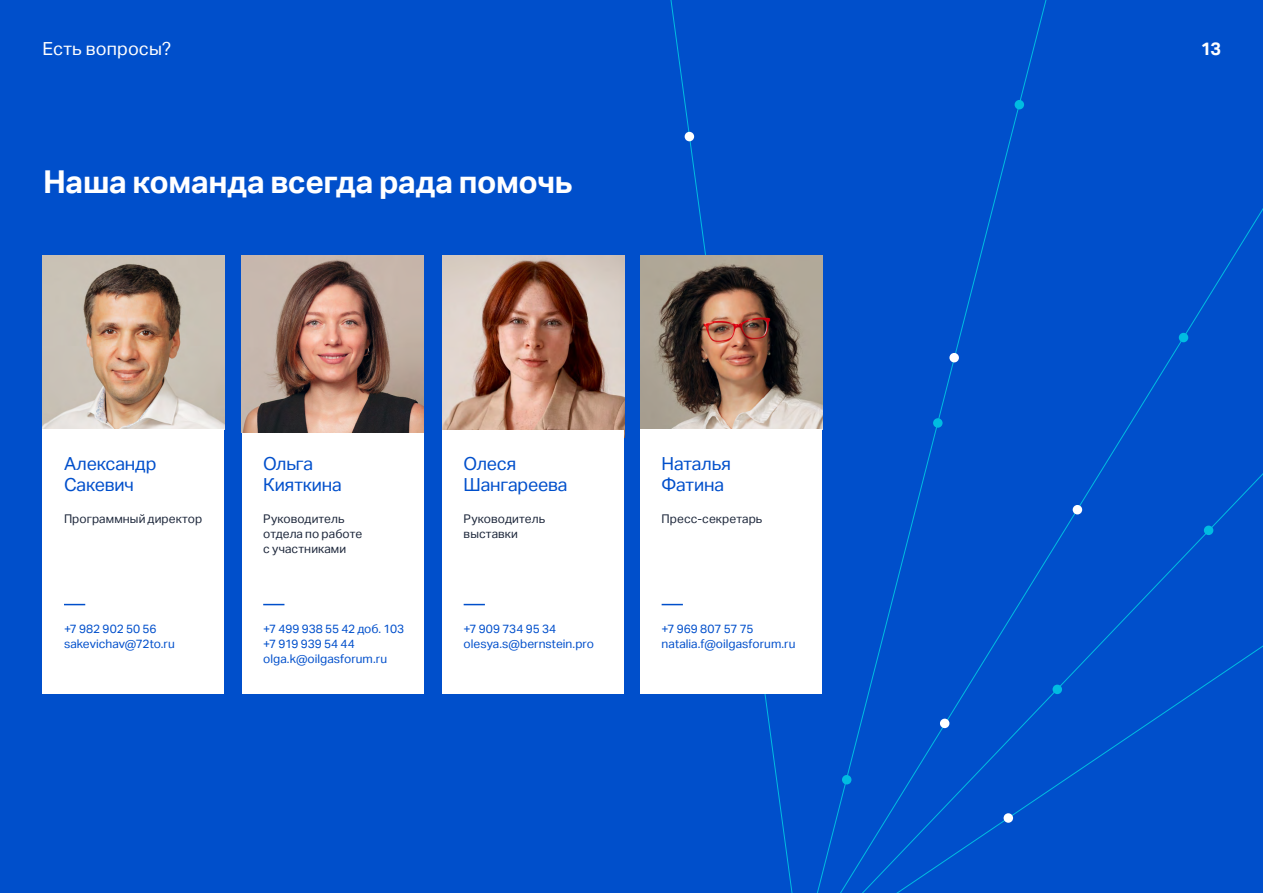
<style>
.page{position:relative;width:1263px;height:893px;background:#004fcb}
.page>*{position:absolute;margin:0;border:0;box-sizing:border-box;transform-origin:0 0}
.t1{font:700 31.5px "Aktiv Grotesk";letter-spacing:-.01em;color:#fff}
.t2{font:18px/21px "Aktiv Grotesk";letter-spacing:-.01em;color:#004fcb}
.t3{font:18px "Aktiv Grotesk";letter-spacing:.005em;color:#fff}
.t4{font:700 18px "Aktiv Grotesk";color:#fff}
.t5{font:12px/15px "Aktiv Grotesk";color:#004fcb}
.t6{font:12px/15px "Aktiv Grotesk";letter-spacing:.01em;color:#1d273b}
</style>
<div class="page">
<svg style="left:670px;top:0;width:123px;height:893px"></svg>
<svg style="left:817px;top:0;width:446px;height:893px"></svg>
<div style="left:685px;top:132px;width:9px;height:9px;background:#fff;border-radius:50%"></div>
<div style="left:949px;top:353px;width:10px;height:9px;background:#fff;border-radius:50%"></div>
<div style="left:940px;top:719px;width:9px;height:9px;background:#fff;border-radius:50%"></div>
<div style="left:933px;top:418px;width:9px;height:10px;background:#00bce1;border-radius:50%"></div>
<div style="left:1014px;top:100px;width:10px;height:9px;background:#00bce1;border-radius:50%"></div>
<div style="left:842px;top:775px;width:9px;height:9px;background:#00bce1;border-radius:50%"></div>
<div style="left:1052px;top:685px;width:10px;height:9px;background:#00bce1;border-radius:50%"></div>
<div style="left:1073px;top:505px;width:9px;height:9px;background:#fff;border-radius:50%"></div>
<div style="left:1003px;top:813px;width:10px;height:10px;background:#fff;border-radius:50%"></div>
<img style="left:242px;top:255px;width:182px;height:177px">
<div style="left:242px;top:435px;width:182px;height:259px;background:#fff"></div>
<svg style="left:263px;top:604px;width:21px;height:1px"></svg>
<img style="left:43px;top:255px;width:181px;height:174px">
<div style="left:43px;top:429px;width:181px;height:265px;background:#fff"></div>
<svg style="left:64px;top:604px;width:21px;height:1px"></svg>
<img style="left:640px;top:255px;width:182px;height:174px">
<div style="left:640px;top:429px;width:182px;height:265px;background:#fff"></div>
<svg style="left:662px;top:604px;width:21px;height:1px"></svg>
<div style="left:1179px;top:333px;width:9px;height:9px;background:#00bce1;border-radius:50%"></div>
<div style="left:1204px;top:526px;width:9px;height:9px;background:#00bce1;border-radius:50%"></div>
<img style="left:442px;top:255px;width:182px;height:176px">
<div style="left:442px;top:431px;width:182px;height:263px;background:#fff"></div>
<svg style="left:464px;top:604px;width:21px;height:1px"></svg>
<h2 class="t3" style="left:43px;top:39px;width:130px">Есть вопросы?</h2>
<h2 class="t4" style="left:1201px;top:39px;width:22px">13</h2>
<h1 class="t1" style="left:43px;top:163px;width:531px">Наша команда всегда рада помочь</h1>
<h2 class="t2" style="left:64px;top:453px;width:94px">Александр<br>Сакевич</h2>
<p class="t6" style="left:64px;top:511px;width:140px">Программный директор</p>
<h2 class="t2" style="left:263px;top:453px;width:80px">Ольга<br>Кияткина</h2>
<p class="t6" style="left:263px;top:511px;width:101px">Руководитель отдела по работе с участниками</p>
<h2 class="t2" style="left:464px;top:453px;width:105px">Олеся<br>Шангареева</h2>
<p class="t6" style="left:464px;top:511px;width:83px">Руководитель выставки</p>
<h2 class="t2" style="left:662px;top:453px;width:71px">Наталья<br>Фатина</h2>
<p class="t6" style="left:662px;top:511px;width:102px">Пресс-секретарь</p>
<p class="t5" style="left:64px;top:621px;width:112px">+7 982 902 50 56 sakevichav@72to.ru</p>
<p class="t5" style="left:263px;top:621px;width:142px">+7 499 938 55 42 доб. 103 +7 919 939 54 44 olga.k@oilgasforum.ru</p>
<p class="t5" style="left:464px;top:621px;width:132px">+7 909 734 95 34 olesya.s@bernstein.pro</p>
<p class="t5" style="left:662px;top:621px;width:135px">+7 969 807 57 75 natalia.f@oilgasforum.ru</p>
</div>
